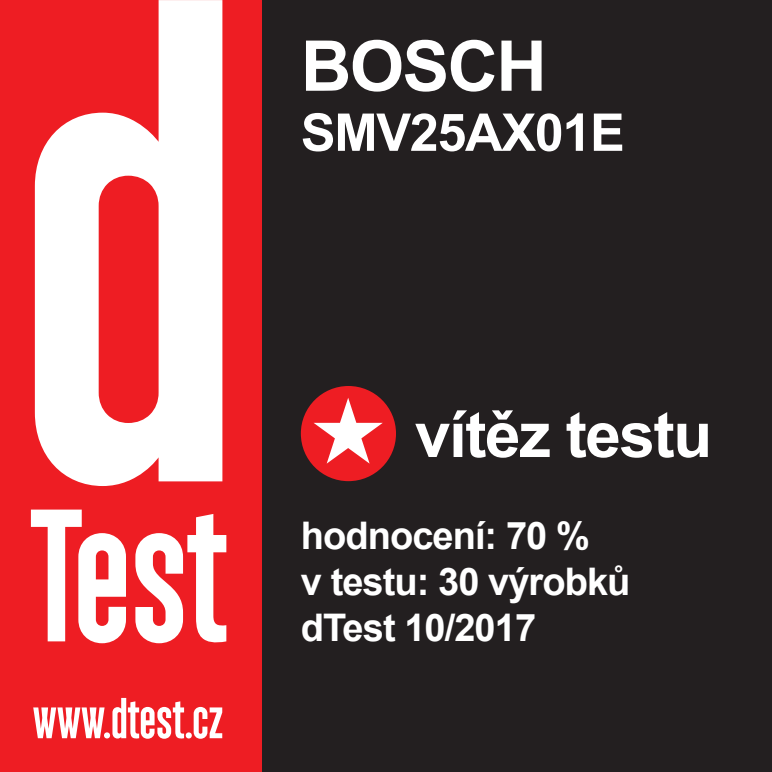
<style>
.page{position:relative;width:772px;height:772px;background:#fff}
.page>*{position:absolute;margin:0;border:0;box-sizing:border-box;transform-origin:0 0}
.t1{font:700 70px "Arial";letter-spacing:-.025em;color:#fff}
.t2{font:700 64px "Arial";letter-spacing:-.025em;color:#fff}
.t3{font:700 52px "Arial";letter-spacing:-.025em;color:#fff}
.t4{font:700 38px/46px "Arial";letter-spacing:-.025em;color:#fff}
</style>
<div class="page">
<div style="left:0;top:0;width:771px;height:771px;background:#231f20"></div>
<div style="left:0;top:0;width:261px;height:771px;background:#ee1d23"></div>
<svg style="left:31px;top:509px;width:95px;height:133px"></svg>
<svg style="left:135px;top:514px;width:91px;height:130px"></svg>
<svg style="left:35px;top:0;width:187px;height:485px;fill:#fff"></svg>
<svg style="left:33px;top:707px;width:71px;height:30px"></svg>
<svg style="left:104px;top:731px;width:6px;height:7px"></svg>
<svg style="left:112px;top:697px;width:72px;height:42px"></svg>
<svg style="left:185px;top:731px;width:7px;height:7px"></svg>
<svg style="left:193px;top:706px;width:29px;height:32px"></svg>
<div style="left:300px;top:386px;width:96px;height:95px;background:#ee1d23;border-radius:50%"></div>
<svg style="left:313px;top:397px;width:69px;height:66px"></svg>
<h1 class="t1" style="left:300px;top:20px;width:247px">BOSCH</h1>
<h3 class="t3" style="left:300px;top:98px;width:325px">SMV25AX01E</h3>
<h2 class="t2" style="left:414px;top:392px;width:298px">vítěz testu</h2>
<p class="t4" style="left:300px;top:514px;width:331px">hodnocení: 70 %<br>v testu: 30 výrobků dTest 10/2017</p>
</div>
